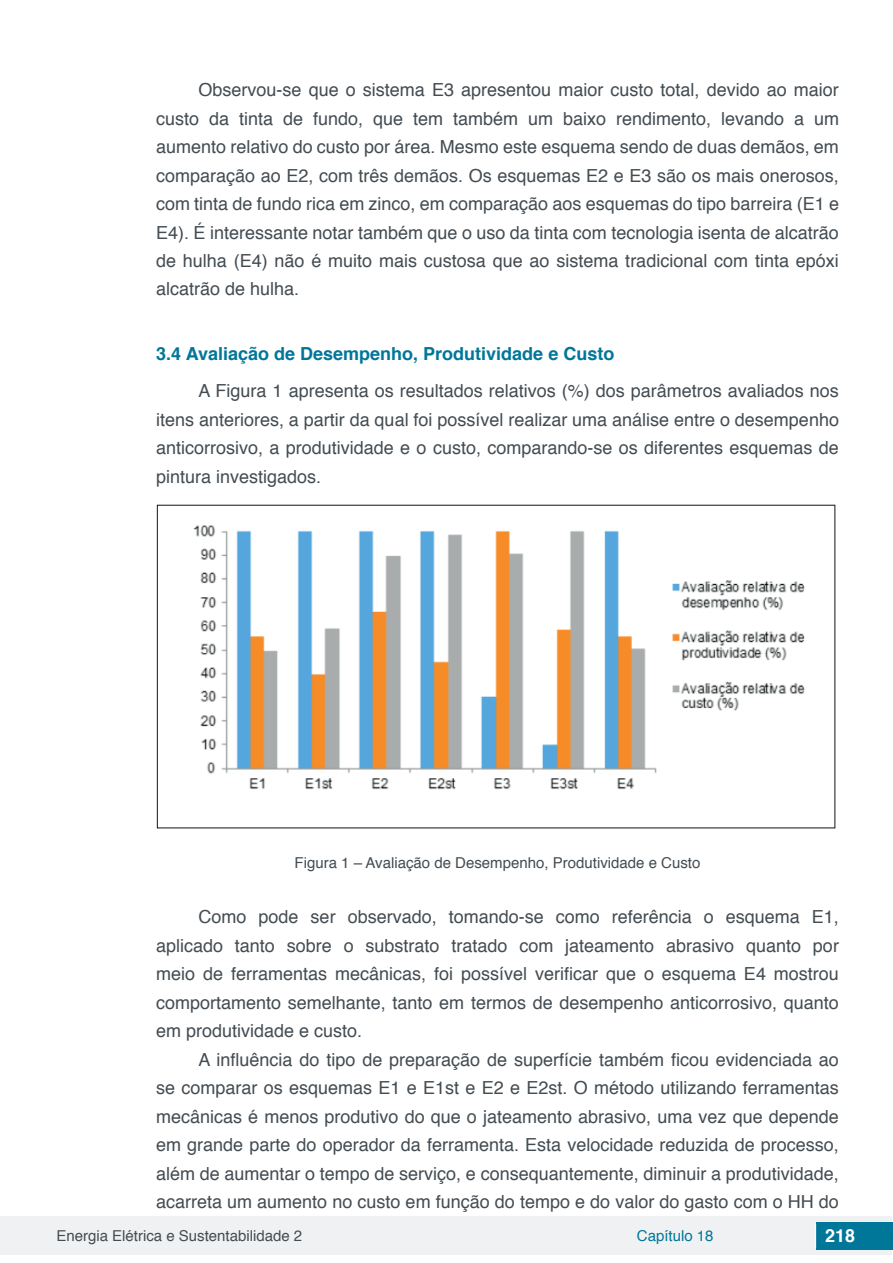
<style>
.page{position:relative;width:893px;height:1263px;background:#fff}
.page>*{position:absolute;margin:0;border:0;box-sizing:border-box;transform-origin:0 0}
.t1{font:18px/28.5px "Helvetica";color:#434c52;text-align:justify}
.t2{font:700 18px "Helvetica";color:#007699}
.t3{font:700 18px "Helvetica";color:#fff}
.t4{font:15px "Helvetica";color:#434c52}
.t5{font:15px "Helvetica";color:#007699}
</style>
<div class="page">
<div style="left:1px;top:1216px;width:891px;height:38px;background:#f0f1f2"></div>
<div style="left:816px;top:1222px;width:77px;height:27px;background:#007699"></div>
<svg style="left:815px;top:1224px;width:1px;height:24px"></svg>
<img style="left:156px;top:504px;width:680px;height:325px">
<p class="t1" style="left:156px;top:76px;width:684px;text-indent:43px">Observou-se que o sistema E3 apresentou maior custo total, devido ao maior custo da tinta de fundo, que tem também um baixo rendimento, levando a um aumento relativo do custo por área. Mesmo este esquema sendo de duas demãos, em comparação ao E2, com três demãos. Os esquemas E2 e E3 são os mais onerosos, com tinta de fundo rica em zinco, em comparação aos esquemas do tipo barreira (E1 e E4). É interessante notar também que o uso da tinta com tecnologia isenta de alcatrão de hulha (E4) não é muito mais custosa que ao sistema tradicional com tinta epóxi alcatrão de hulha.</p>
<p class="t2" style="left:156px;top:339px;width:460px">3.4 Avaliação de Desempenho, Produtividade e Custo</p>
<p class="t1" style="left:156px;top:377px;width:684px;text-indent:43px">A Figura 1 apresenta os resultados relativos (%) dos parâmetros avaliados nos itens anteriores, a partir da qual foi possível realizar uma análise entre o desempenho anticorrosivo, a produtividade e o custo, comparando-se os diferentes esquemas de pintura investigados.</p>
<p class="t4" style="left:295px;top:851px;width:407px">Figura 1 – Avaliação de Desempenho, Produtividade e Custo</p>
<p class="t1" style="left:156px;top:903px;width:684px;text-indent:43px">Como pode ser observado, tomando-se como referência o esquema E1, aplicado tanto sobre o substrato tratado com jateamento abrasivo quanto por meio de ferramentas mecânicas, foi possível verificar que o esquema E4 mostrou comportamento semelhante, tanto em termos de desempenho anticorrosivo, quanto em produtividade e custo.</p>
<p class="t1" style="left:156px;top:1045px;width:684px;text-indent:43px">A influência do tipo de preparação de superfície também ficou evidenciada ao se comparar os esquemas E1 e E1st e E2 e E2st. O método utilizando ferramentas mecânicas é menos produtivo do que o jateamento abrasivo, uma vez que depende em grande parte do operador da ferramenta. Esta velocidade reduzida de processo, além de aumentar o tempo de serviço, e consequantemente, diminuir a produtividade, acarreta um aumento no custo em função do tempo e do valor do gasto com o HH do</p>
<p class="t4" style="left:56px;top:1224px;width:247px">Energia Elétrica e Sustentabilidade 2</p>
<p class="t5" style="left:637px;top:1224px;width:78px">Capítulo 18</p>
<p class="t3" style="left:825px;top:1221px;width:32px">218</p>
</div>
